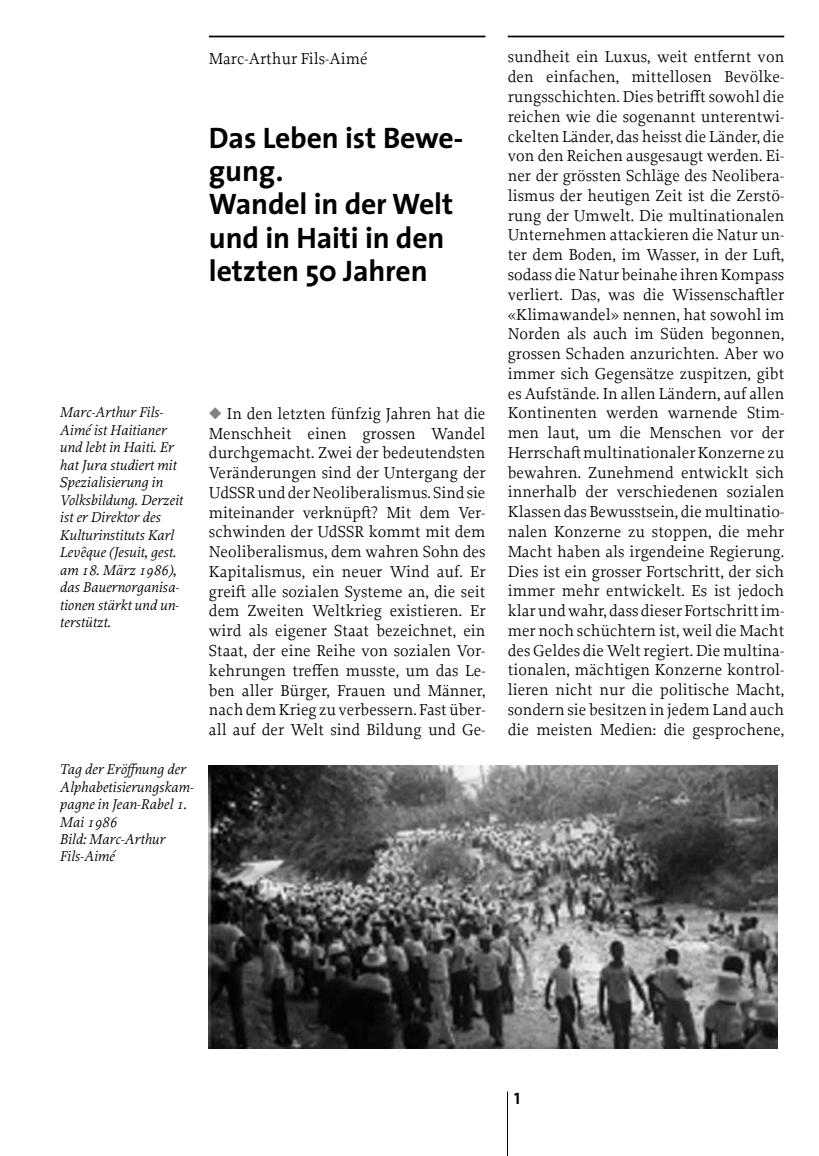
<style>
.page{position:relative;width:819px;height:1156px;background:#fff}
.page>*{position:absolute;margin:0;border:0;box-sizing:border-box;transform-origin:0 0}
.t1{font:700 29.75px/33.2px "The Sans";letter-spacing:-.005em;color:#000}
.t2{font:16.62px/19.8px "Proforma";letter-spacing:.005em;color:#000;text-align:justify}
.t3{font:16.62px "The Sans Bold Caps";color:#000}
.t4{font:italic 14.88px/17.5px "Proforma";letter-spacing:.005em;color:#000}
.s1{color:#818383}
</style>
<div class="page">
<hr style="left:507px;top:1091px;width:1px;height:65px;background:#000">
<hr style="left:209px;top:36px;width:276px;height:1px;background:#000">
<hr style="left:507px;top:36px;width:277px;height:1px;background:#000">
<img style="left:209px;top:766px;width:568px;height:282px">
<p class="t2" style="left:209px;top:48px;width:160px">Marc-Arthur Fils-Aimé</p>
<h1 class="t1" style="left:209px;top:120px;width:256px">Das Leben ist Bewe&shy;gung.<br>Wandel in der Welt und in Haiti in den letzten 50 Jahren</h1>
<p class="t4" style="left:60px;top:403px;width:125px">Marc-Arthur Fils-<br>Aimé ist Haitianer und lebt in Haiti. Er hat Jura studiert mit<br>Spezialisierung in<br>Volksbildung. Derzeit ist er Direktor des<br>Kulturinstituts Karl<br>Levêque (Jesuit, gest. am 18. März 1986), das Bauernorganisa&shy;tionen stärkt und un&shy;terstützt.</p>
<p class="t2" style="left:209px;top:403px;width:278px"><span class="s1">◆</span> In den letzten fünfzig Jahren hat die Menschheit einen grossen Wandel durchgemacht. Zwei der bedeutendsten Veränderungen sind der Untergang der UdSSR und der Neoliberalismus. Sind sie miteinander verknüpft? Mit dem Ver&shy;schwinden der UdSSR kommt mit dem Neoliberalismus, dem wahren Sohn des Kapitalismus, ein neuer Wind auf. Er greift alle sozialen Systeme an, die seit dem Zweiten Weltkrieg existieren. Er wird als eigener Staat bezeichnet, ein Staat, der eine Reihe von sozialen Vor&shy;kehrungen treffen musste, um das Le&shy;ben aller Bürger, Frauen und Männer, nach dem Krieg zu verbessern. Fast über&shy;all auf der Welt sind Bildung und Ge-</p>
<p class="t4" style="left:60px;top:760px;width:135px">Tag der Eröffnung der<br>Alphabetisierungskam&shy;pagne in Jean-Rabel 1.<br>Mai 1986<br>Bild: Marc-Arthur<br>Fils-Aimé</p>
<p class="t2" style="left:507px;top:47px;width:278px">sundheit ein Luxus, weit entfernt von den einfachen, mittellosen Bevölke&shy;rungsschichten. Dies betrifft sowohl die reichen wie die sogenannt unterentwi&shy;ckelten Länder, das heisst die Länder, die von den Reichen ausgesaugt werden. Ei&shy;ner der grössten Schläge des Neolibera&shy;lismus der heutigen Zeit ist die Zerstö&shy;rung der Umwelt. Die multinationalen Unternehmen attackieren die Natur un&shy;ter dem Boden, im Wasser, in der Luft, sodass die Natur beinahe ihren Kompass verliert. Das, was die Wissenschaftler «Klimawandel» nennen, hat sowohl im Norden als auch im Süden begonnen, grossen Schaden anzurichten. Aber wo immer sich Gegensätze zuspitzen, gibt es Aufstände. In allen Ländern, auf allen Kontinenten werden warnende Stim&shy;men laut, um die Menschen vor der Herrschaft multinationaler Konzerne zu bewahren. Zunehmend entwicklt sich innerhalb der verschiedenen sozialen Klassen das Bewusstsein, die multinatio&shy;nalen Konzerne zu stoppen, die mehr Macht haben als irgendeine Regierung.<br>Dies ist ein grosser Fortschritt, der sich immer mehr entwickelt. Es ist jedoch klar und wahr, dass dieser Fortschritt im&shy;mer noch schüchtern ist, weil die Macht des Geldes die Welt regiert. Die multina&shy;tionalen, mächtigen Konzerne kontrol&shy;lieren nicht nur die politische Macht, sondern sie besitzen in jedem Land auch die meisten Medien: die gesprochene,</p>
<p class="t3" style="left:514px;top:1084px;width:7px">1</p>
</div>
